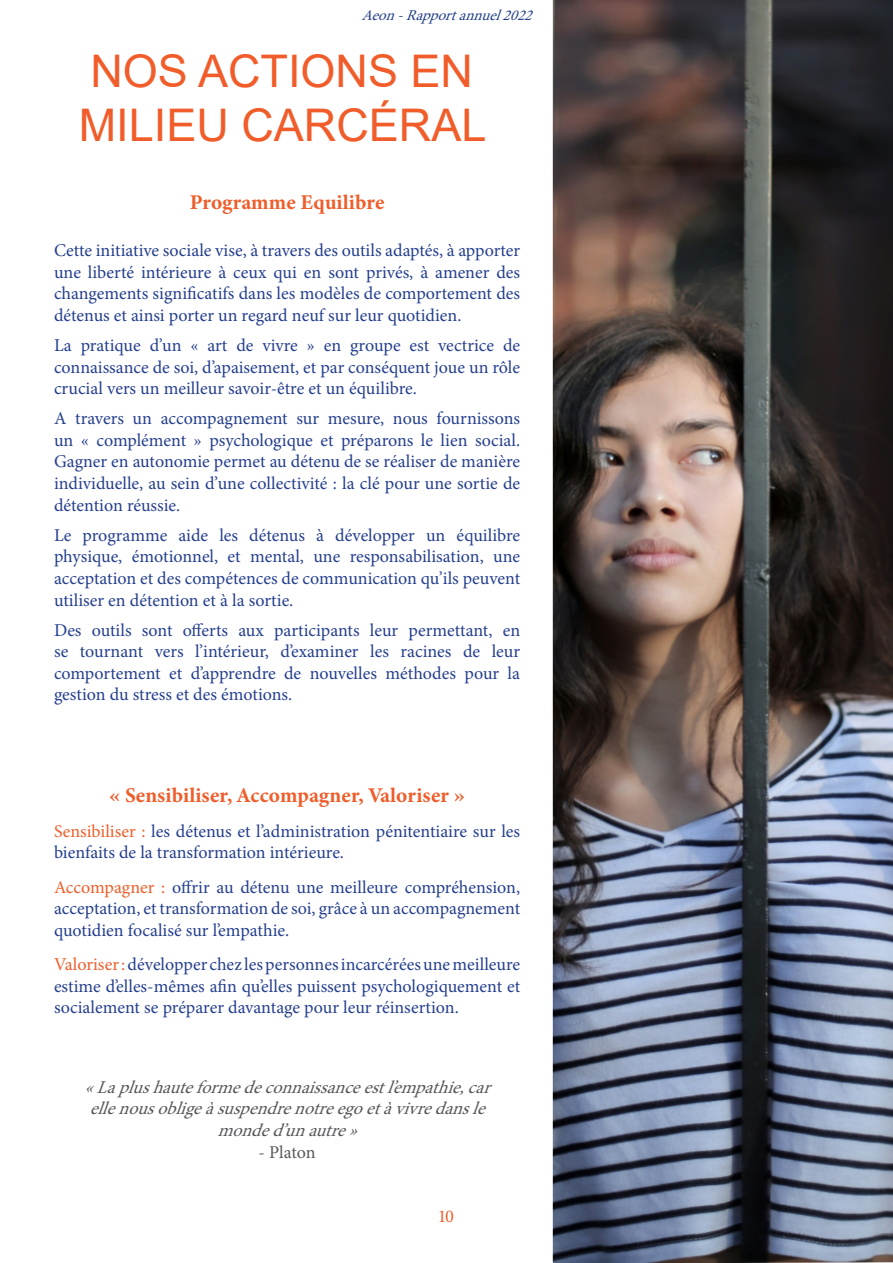
<style>
.page{position:relative;width:893px;height:1263px;background:#fff}
.page>*{position:absolute;margin:0;border:0;box-sizing:border-box;transform-origin:0 0}
.t1{font:45px "Arial";color:#f15d2a}
.t2{font:21px "Minion Variable Concept";color:#ef5d2a}
.t3{font:18px/21.6px "Minion Pro";color:#253f8e;text-align:justify}
.t4{font:italic 18px "Minion Pro";color:#57585a}
.t5{font:18px "Minion Pro";letter-spacing:-.005em;color:#57585a}
.t6{font:18px "Minion Pro";color:#f15d2a}
.t7{font:italic 15px "Minion Pro";color:#24408a}
.s1{color:#ef5d2a}
</style>
<div class="page">
<img style="left:553px;top:0;width:340px;height:1263px">
<p class="t7" style="left:362px;top:6px;width:179px">Aeon-Rapportannuel2022</p>
<p class="t1" style="left:90px;top:40px;width:384px">NOS ACTIONS EN</p>
<p class="t1" style="left:79px;top:94px;width:409px">MILIEU CARCÉRAL</p>
<p class="t2" style="left:190px;top:188px;width:196px">Programme Equilibre</p>
<p class="t3" style="left:54px;top:239px;width:468px">Cette initiative sociale vise, à travers des outils adaptés, à apporter une liberté intérieure à ceux qui en sont privés, à amener des changements significatifs dans les modèles de comportement des détenus et ainsi porter un regard neuf sur leur quotidien.</p>
<p class="t3" style="left:54px;top:334px;width:468px">La pratique d’un « art de vivre » en groupe est vectrice de connaissance de soi, d’apaisement, et par conséquent joue un rôle crucial vers un meilleur savoir-être et un équilibre.</p>
<p class="t3" style="left:54px;top:408px;width:468px">A travers un accompagnement sur mesure, nous fournissons un « complément » psychologique et préparons le lien social.<br>Gagner en autonomie permet au détenu de se réaliser de manière individuelle, au sein d’une collectivité : la clé pour une sortie de détention réussie.</p>
<p class="t3" style="left:54px;top:524px;width:468px">Le programme aide les détenus à développer un équilibre physique, émotionnel, et mental, une responsabilisation, une acceptation et des compétences de communication qu’ils peuvent utiliser en détention et à la sortie.</p>
<p class="t3" style="left:54px;top:619px;width:468px">Des outils sont offerts aux participants leur permettant, en se tournant vers l’intérieur, d’examiner les racines de leur comportement et d’apprendre de nouvelles méthodes pour la gestion du stress et des émotions.</p>
<p class="t2" style="left:109px;top:781px;width:358px">« Sensibiliser, Accompagner, Valoriser »</p>
<p class="t3" style="left:54px;top:820px;width:468px"><span class="s1">Sensibiliser :</span> les détenus et l’administration pénitentiaire sur les bienfaits de la transformation intérieure.</p>
<p class="t3" style="left:54px;top:876px;width:468px"><span class="s1">Accompagner :</span> offrir au détenu une meilleure compréhension, acceptation, et transformation de soi, grâce à un accompagnement quotidien focalisé sur l’empathie.</p>
<p class="t3" style="left:54px;top:954px;width:468px"><span class="s1">Valoriser :</span> développer chez les personnes incarcérées une meilleure estime d’elles-mêmes afin qu’elles puissent psychologiquement et socialement se préparer davantage pour leur réinsertion.</p>
<p class="t4" style="left:85px;top:1075px;width:415px">«Laplushauteformedeconnaissanceestl’empathie,car</p>
<p class="t4" style="left:90px;top:1096px;width:405px">ellenousobligeàsuspendrenotreegoetàvivredansle</p>
<p class="t4" style="left:217px;top:1118px;width:150px">monded’unautre»</p>
<p class="t5" style="left:259px;top:1140px;width:58px">- Platon</p>
<p class="t6" style="left:439px;top:1204px;width:16px">10</p>
</div>
